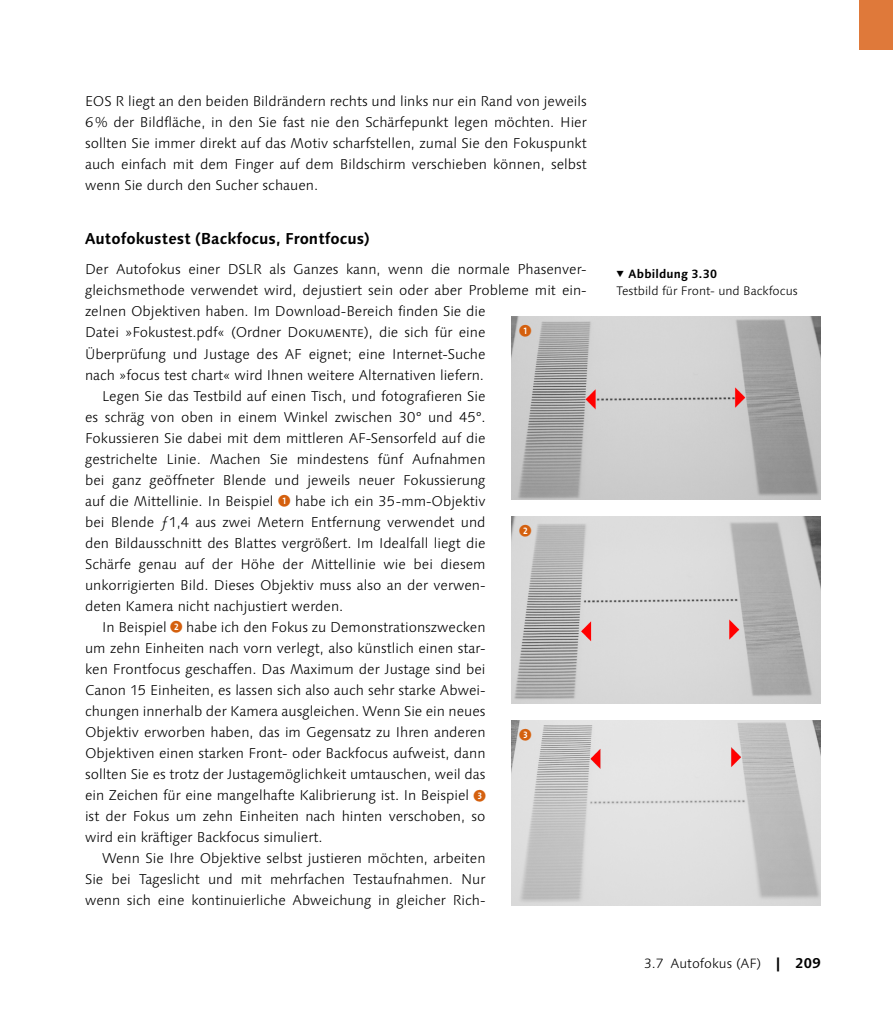
<style>
.page{position:relative;width:893px;height:1021px;background:#fff}
.page>*{position:absolute;margin:0;border:0;box-sizing:border-box;transform-origin:0 0}
.t1{font:700 15.75px "Linotype Syntax";color:#000}
.t2{font:14.4px "Galileo Callout TS 2";color:#d4600e}
.t3{font:300 14.25px/21px "Linotype Syntax";color:#000;text-align:justify}
.t4{font:300 13.5px "Linotype Syntax";color:#000}
.t5{font:300 12.3px "Linotype Syntax";color:#000}
.t6{font:700 12px "Linotype Syntax";letter-spacing:.015em;color:#000}
.s1{font-family:"Linotype Syntax SC"}
.s2{font-family:"Galileo Callout TS 2";font-weight:400;font-size:14.4px;color:#d4600e}
.s3{font-family:"European Pi X";font-weight:400;font-size:9px}
.s4{font-weight:700;font-size:13.8px}
.s5{font-weight:700;font-size:14.25px}
</style>
<div class="page">
<div style="left:859px;top:0;width:34px;height:50px;background:#df793a"></div>
<img style="left:511px;top:316px;width:310px;height:183px">
<img style="left:511px;top:516px;width:310px;height:187px">
<img style="left:511px;top:720px;width:310px;height:185px">
<div style="left:520px;top:326px;width:11px;height:10px;background:#fff;border-radius:50%"></div>
<div style="left:520px;top:526px;width:11px;height:10px;background:#fff;border-radius:50%"></div>
<div style="left:520px;top:729px;width:11px;height:11px;background:#fff;border-radius:50%"></div>
<p class="t3" style="left:85px;top:91px;width:503px">EOS R liegt an den beiden Bildrändern rechts und links nur ein Rand von jeweils 6% der Bildfläche, in den Sie fast nie den Schärfepunkt legen möchten. Hier sollten Sie immer direkt auf das Motiv scharfstellen, zumal Sie den Fokuspunkt auch einfach mit dem Finger auf dem Bildschirm verschieben können, selbst wenn Sie durch den Sucher schauen.</p>
<p class="t1" style="left:85px;top:229px;width:286px">Autofokustest (Backfocus, Frontfocus)</p>
<p class="t3" style="left:85px;top:259px;width:503px">Der Autofokus einer DSLR als Ganzes kann, wenn die normale Phasenver-</p>
<p class="t3" style="left:85px;top:280px;width:503px">gleichsmethode verwendet wird, dejustiert sein oder aber Probleme mit ein-</p>
<p class="t3" style="left:85px;top:301px;width:402px">zelnen Objektiven haben. Im Download-Bereich finden Sie die</p>
<p class="t3" style="left:85px;top:322px;width:402px">Datei »Fokustest.pdf« (Ordner <span class="s1">Dokumente</span>), die sich für eine</p>
<p class="t3" style="left:85px;top:343px;width:402px">Überprüfung und Justage des AF eignet; eine Internet-Suche</p>
<p class="t3" style="left:85px;top:364px;width:401px">nach »focus test chart« wird Ihnen weitere Alternativen liefern.</p>
<p class="t3" style="left:102px;top:385px;width:385px">Legen Sie das Testbild auf einen Tisch, und fotografieren Sie</p>
<p class="t3" style="left:85px;top:406px;width:402px">es schräg von oben in einem Winkel zwischen 30° und 45°.</p>
<p class="t3" style="left:85px;top:427px;width:402px">Fokussieren Sie dabei mit dem mittleren AF-Sensorfeld auf die</p>
<p class="t3" style="left:85px;top:448px;width:402px">gestrichelte Linie. Machen Sie mindestens fünf Aufnahmen</p>
<p class="t3" style="left:85px;top:469px;width:402px">bei ganz geöffneter Blende und jeweils neuer Fokussierung</p>
<p class="t3" style="left:85px;top:490px;width:402px">auf die Mittellinie. In Beispiel <span class="s2">1</span> habe ich ein 35-mm-Objektiv</p>
<p class="t3" style="left:85px;top:511px;width:402px">bei Blende ƒ1,4 aus zwei Metern Entfernung verwendet und</p>
<p class="t3" style="left:85px;top:532px;width:402px">den Bildausschnitt des Blattes vergrößert. Im Idealfall liegt die</p>
<p class="t3" style="left:85px;top:553px;width:402px">Schärfe genau auf der Höhe der Mittellinie wie bei diesem</p>
<p class="t3" style="left:85px;top:574px;width:402px">unkorrigierten Bild. Dieses Objektiv muss also an der verwen-</p>
<p class="t3" style="left:85px;top:595px;width:260px">deten Kamera nicht nachjustiert werden.</p>
<p class="t3" style="left:102px;top:616px;width:385px">In Beispiel <span class="s2">2</span> habe ich den Fokus zu Demonstrationszwecken</p>
<p class="t3" style="left:85px;top:637px;width:402px">um zehn Einheiten nach vorn verlegt, also künstlich einen star-</p>
<p class="t3" style="left:85px;top:658px;width:402px">ken Frontfocus geschaffen. Das Maximum der Justage sind bei</p>
<p class="t3" style="left:85px;top:679px;width:402px">Canon 15 Einheiten, es lassen sich also auch sehr starke Abwei-</p>
<p class="t3" style="left:85px;top:700px;width:402px">chungen innerhalb der Kamera ausgleichen. Wenn Sie ein neues</p>
<p class="t3" style="left:85px;top:721px;width:402px">Objektiv erworben haben, das im Gegensatz zu Ihren anderen</p>
<p class="t3" style="left:85px;top:742px;width:402px">Objektiven einen starken Front- oder Backfocus aufweist, dann</p>
<p class="t3" style="left:85px;top:763px;width:402px">sollten Sie es trotz der Justagemöglichkeit umtauschen, weil das</p>
<p class="t3" style="left:85px;top:784px;width:402px">ein Zeichen für eine mangelhafte Kalibrierung ist. In Beispiel <span class="s2">3</span></p>
<p class="t3" style="left:85px;top:805px;width:402px">ist der Fokus um zehn Einheiten nach hinten verschoben, so</p>
<p class="t3" style="left:85px;top:826px;width:239px">wird ein kräftiger Backfocus simuliert.</p>
<p class="t3" style="left:102px;top:847px;width:385px">Wenn Sie Ihre Objektive selbst justieren möchten, arbeiten</p>
<p class="t3" style="left:85px;top:868px;width:402px">Sie bei Tageslicht und mit mehrfachen Testaufnahmen. Nur</p>
<p class="t3" style="left:85px;top:889px;width:402px">wenn sich eine kontinuierliche Abweichung in gleicher Rich-</p>
<p class="t2" style="left:520px;top:323px;width:13px">1</p>
<p class="t2" style="left:520px;top:523px;width:13px">2</p>
<p class="t2" style="left:520px;top:727px;width:13px">3</p>
<p class="t6" style="left:617px;top:266px;width:102px"><span class="s3">H</span> Abbildung 3.30</p>
<p class="t5" style="left:617px;top:284px;width:183px">Testbild für Front- und Backfocus</p>
<p class="t4" style="left:644px;top:955px;width:178px">3.7 Autofokus (AF) <span class="s4">|</span> <span class="s5">209</span></p>
</div>
